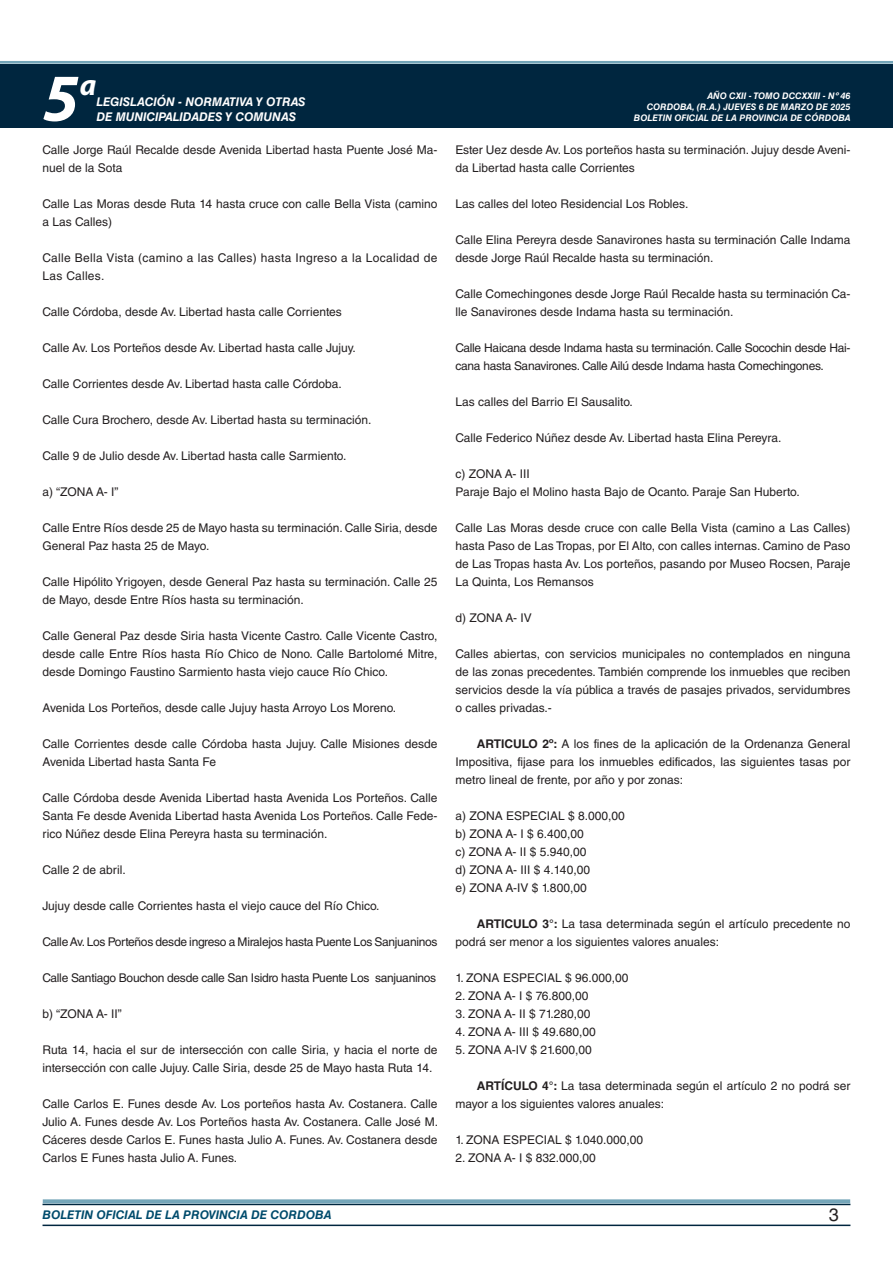
<style>
.page{position:relative;width:893px;height:1263px;background:#fff}
.page>*{position:absolute;margin:0;border:0;box-sizing:border-box;transform-origin:0 0}
.t1{font:italic 700 67.5px "Myriad Pro";color:#fff}
.t2{font:italic 700 30px "Myriad Pro";color:#fff}
.t3{font:18px "Helvetica LT Std";color:#231f20}
.TEXTO_BASE{font:12px/18px "Helvetica LT Std";color:#231f20}
.TEXTO_BASE-2{font:12px/18px "Helvetica LT Std";letter-spacing:-.025em;color:#231f20}
.TEXTO_BASE-3{font:12px/18px "Helvetica LT Std";letter-spacing:.025em;color:#231f20}
.t4{font:italic 700 12px "Helvetica LT Std";color:#fff}
.t5{font:italic 700 12px "Helvetica LT Std";color:#004b6c}
.t6{font:italic 700 9px/10.8px "Helvetica LT Std";color:#fff;text-align:right}
.s1{font-weight:700}
</style>
<div class="page">
<div style="left:0;top:61px;width:893px;height:6px;background:#fff;opacity:.75"></div>
<div style="left:0;top:64px;width:893px;height:64px;background:#00263f"></div>
<hr style="left:43px;top:1224px;width:807px;height:2px;background:#00263f">
<div style="left:42px;top:1198px;width:809px;height:8px;background:#fff;opacity:.75"></div>
<h1 class="t1" style="left:43px;top:54px;width:38px">5</h1>
<h2 class="t2" style="left:80px;top:66px;width:18px">a</h2>
<p class="t4" style="left:96px;top:95px;width:211px">LEGISLACIÓN - NORMATIVA Y OTRAS</p>
<p class="t4" style="left:96px;top:109px;width:201px">DE MUNICIPALIDADES Y COMUNAS</p>
<p class="TEXTO_BASE" style="left:43px;top:141px;width:396px">Calle Jorge Raúl Recalde desde Avenida Libertad hasta Puente José Ma&shy;nuel de la Sota</p>
<p class="TEXTO_BASE" style="left:43px;top:195px;width:396px">Calle Las Moras desde Ruta 14 hasta cruce con calle Bella Vista (camino a Las Calles)</p>
<p class="TEXTO_BASE-3" style="left:43px;top:249px;width:396px">Calle Bella Vista (camino a las Calles) hasta Ingreso a la Localidad de<br>Las Calles.</p>
<p class="TEXTO_BASE" style="left:43px;top:303px;width:301px">Calle Córdoba, desde Av. Libertad hasta calle Corrientes</p>
<p class="TEXTO_BASE" style="left:43px;top:339px;width:315px">Calle Av. Los Porteños desde Av. Libertad hasta calle Jujuy.</p>
<p class="TEXTO_BASE" style="left:43px;top:375px;width:301px">Calle Corrientes desde Av. Libertad hasta calle Córdoba.</p>
<p class="TEXTO_BASE" style="left:43px;top:411px;width:330px">Calle Cura Brochero, desde Av. Libertad hasta su terminación.</p>
<p class="TEXTO_BASE" style="left:43px;top:447px;width:305px">Calle 9 de Julio desde Av. Libertad hasta calle Sarmiento.</p>
<p class="TEXTO_BASE" style="left:43px;top:483px;width:77px">a) “ZONA A- I”</p>
<p class="TEXTO_BASE" style="left:43px;top:519px;width:396px">Calle Entre Ríos desde 25 de Mayo hasta su terminación. Calle Siria, desde<br>General Paz hasta 25 de Mayo.</p>
<p class="TEXTO_BASE" style="left:43px;top:573px;width:396px">Calle Hipólito Yrigoyen, desde General Paz hasta su terminación. Calle 25 de Mayo, desde Entre Ríos hasta su terminación.</p>
<p class="TEXTO_BASE" style="left:43px;top:627px;width:396px;text-align:justify">Calle General Paz desde Siria hasta Vicente Castro. Calle Vicente Castro, desde calle Entre Ríos hasta Río Chico de Nono. Calle Bartolomé Mitre, desde Domingo Faustino Sarmiento hasta viejo cauce Río Chico.</p>
<p class="TEXTO_BASE" style="left:43px;top:699px;width:355px">Avenida Los Porteños, desde calle Jujuy hasta Arroyo Los Moreno.</p>
<p class="TEXTO_BASE" style="left:43px;top:735px;width:396px">Calle Corrientes desde calle Córdoba hasta Jujuy. Calle Misiones desde<br>Avenida Libertad hasta Santa Fe</p>
<p class="TEXTO_BASE" style="left:43px;top:789px;width:396px;text-align:justify">Calle Córdoba desde Avenida Libertad hasta Avenida Los Porteños. Calle Santa Fe desde Avenida Libertad hasta Avenida Los Porteños. Calle Fede&shy;rico Núñez desde Elina Pereyra hasta su terminación.</p>
<p class="TEXTO_BASE" style="left:43px;top:861px;width:85px">Calle 2 de abril.</p>
<p class="TEXTO_BASE" style="left:43px;top:897px;width:339px">Jujuy desde calle Corrientes hasta el viejo cauce del Río Chico.</p>
<p class="TEXTO_BASE-2" style="left:43px;top:933px;width:396px">Calle Av. Los Porteños desde ingreso a Miralejos hasta Puente Los Sanjuaninos</p>
<p class="TEXTO_BASE-2" style="left:43px;top:969px;width:395px">Calle Santiago Bouchon desde calle San Isidro hasta Puente Los sanjuaninos</p>
<p class="TEXTO_BASE" style="left:43px;top:1005px;width:81px">b) “ZONA A- II”</p>
<p class="TEXTO_BASE" style="left:43px;top:1041px;width:396px">Ruta 14, hacia el sur de intersección con calle Siria, y hacia el norte de intersección con calle Jujuy. Calle Siria, desde 25 de Mayo hasta Ruta 14.</p>
<p class="TEXTO_BASE" style="left:43px;top:1095px;width:397px;text-align:justify">Calle Carlos E. Funes desde Av. Los porteños hasta Av. Costanera. Calle Julio A. Funes desde Av. Los Porteños hasta Av. Costanera. Calle José M.<br>Cáceres desde Carlos E. Funes hasta Julio A. Funes. Av. Costanera desde Carlos E Funes hasta Julio A. Funes.</p>
<p class="t6" style="left:634px;top:91px;width:218px">AÑO CXII - TOMO DCCXXIII - Nº 46<br>CORDOBA, (R.A.) JUEVES 6 DE MARZO DE 2025<br>BOLETIN OFICIAL DE LA PROVINCIA DE CÓRDOBA</p>
<p class="TEXTO_BASE" style="left:455px;top:141px;width:396px">Ester Uez desde Av. Los porteños hasta su terminación. Jujuy desde Aveni&shy;da Libertad hasta calle Corrientes</p>
<p class="TEXTO_BASE" style="left:455px;top:195px;width:234px">Las calles del loteo Residencial Los Robles.</p>
<p class="TEXTO_BASE" style="left:455px;top:231px;width:396px">Calle Elina Pereyra desde Sanavirones hasta su terminación Calle Indama desde Jorge Raúl Recalde hasta su terminación.</p>
<p class="TEXTO_BASE" style="left:455px;top:285px;width:396px">Calle Comechingones desde Jorge Raúl Recalde hasta su terminación Ca&shy;lle Sanavirones desde Indama hasta su terminación.</p>
<p class="TEXTO_BASE-2" style="left:455px;top:339px;width:396px">Calle Haicana desde Indama hasta su terminación. Calle Socochin desde Hai&shy;cana hasta Sanavirones. Calle Ailú desde Indama hasta Comechingones.</p>
<p class="TEXTO_BASE" style="left:455px;top:393px;width:179px">Las calles del Barrio El Sausalito.</p>
<p class="TEXTO_BASE" style="left:455px;top:429px;width:327px">Calle Federico Núñez desde Av. Libertad hasta Elina Pereyra.</p>
<p class="TEXTO_BASE" style="left:455px;top:465px;width:76px">c) ZONA A- III</p>
<p class="TEXTO_BASE" style="left:455px;top:483px;width:346px">Paraje Bajo el Molino hasta Bajo de Ocanto. Paraje San Huberto.</p>
<p class="TEXTO_BASE" style="left:455px;top:519px;width:396px;text-align:justify">Calle Las Moras desde cruce con calle Bella Vista (camino a Las Calles) hasta Paso de Las Tropas, por El Alto, con calles internas. Camino de Paso de Las Tropas hasta Av. Los porteños, pasando por Museo Rocsen, Paraje La Quinta, Los Remansos</p>
<p class="TEXTO_BASE" style="left:455px;top:609px;width:78px">d) ZONA A- IV</p>
<p class="TEXTO_BASE" style="left:455px;top:645px;width:396px;text-align:justify">Calles abiertas, con servicios municipales no contemplados en ninguna de las zonas precedentes. También comprende los inmuebles que reciben servicios desde la vía pública a través de pasajes privados, servidumbres o calles privadas.-</p>
<p class="TEXTO_BASE" style="left:455px;top:735px;width:396px;text-align:justify;text-indent:21px"><span class="s1">ARTICULO 2º:</span> A los fines de la aplicación de la Ordenanza General Impositiva, fijase para los inmuebles edificados, las siguientes tasas por metro lineal de frente, por año y por zonas:</p>
<p class="TEXTO_BASE" style="left:455px;top:807px;width:171px">a) ZONA ESPECIAL $ 8.000,00</p>
<p class="TEXTO_BASE" style="left:455px;top:825px;width:130px">b) ZONA A- I $ 6.400,00</p>
<p class="TEXTO_BASE" style="left:455px;top:843px;width:132px">c) ZONA A- II $ 5.940,00</p>
<p class="TEXTO_BASE" style="left:455px;top:861px;width:136px">d) ZONA A- III $ 4.140,00</p>
<p class="TEXTO_BASE" style="left:455px;top:879px;width:133px">e) ZONA A-IV $ 1.800,00</p>
<p class="TEXTO_BASE" style="left:455px;top:915px;width:396px;text-indent:21px"><span class="s1">ARTICULO 3°:</span> La tasa determinada según el artículo precedente no podrá ser menor a los siguientes valores anuales:</p>
<p class="TEXTO_BASE" style="left:455px;top:969px;width:174px">1. ZONA ESPECIAL $ 96.000,00</p>
<p class="TEXTO_BASE" style="left:455px;top:987px;width:135px">2. ZONA A- I $ 76.800,00</p>
<p class="TEXTO_BASE" style="left:455px;top:1005px;width:137px">3. ZONA A- II $ 71.280,00</p>
<p class="TEXTO_BASE" style="left:455px;top:1023px;width:142px">4. ZONA A- III $ 49.680,00</p>
<p class="TEXTO_BASE" style="left:455px;top:1041px;width:138px">5. ZONA A-IV $ 21.600,00</p>
<p class="TEXTO_BASE" style="left:455px;top:1077px;width:396px;text-indent:21px"><span class="s1">ARTÍCULO 4°:</span> La tasa determinada según el artículo 2 no podrá ser mayor a los siguientes valores anuales:</p>
<p class="TEXTO_BASE" style="left:455px;top:1131px;width:189px">1. ZONA ESPECIAL $ 1.040.000,00</p>
<p class="TEXTO_BASE" style="left:455px;top:1149px;width:142px">2. ZONA A- I $ 832.000,00</p>
<p class="t5" style="left:43px;top:1208px;width:290px">BOLETIN OFICIAL DE LA PROVINCIA DE CORDOBA</p>
<h3 class="t3" style="left:829px;top:1204px;width:12px">3</h3>
</div>
